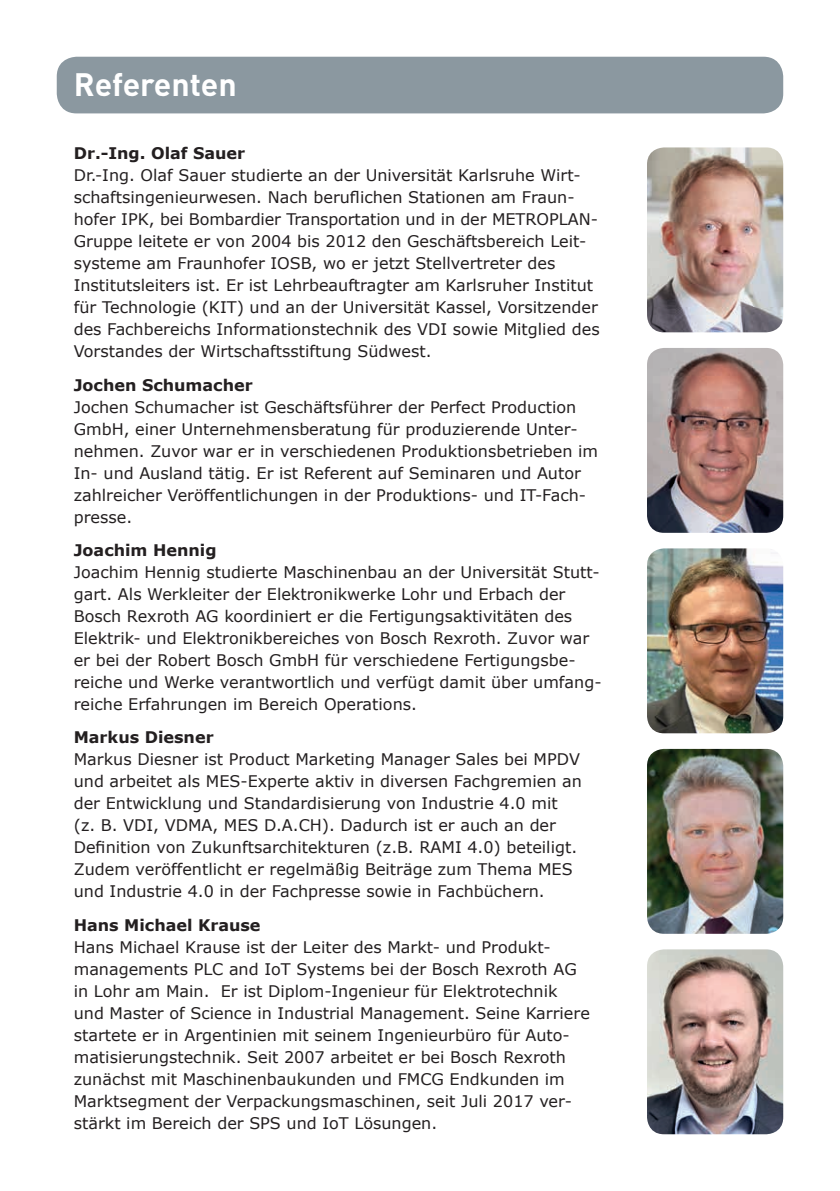
<style>
.page{position:relative;width:840px;height:1191px;background:#fff}
.page>*{position:absolute;margin:0;border:0;box-sizing:border-box;transform-origin:0 0}
.t1{font:700 32px "DIN";color:#fff}
.t2{font:16px/22px "Verdana";color:#231f20}
.t3{font:700 16px "Verdana";color:#231f20}
</style>
<div class="page">
<div style="left:57px;top:57px;width:725px;height:56px;background:#8b98a0;border-radius:20px"></div>
<img style="left:647px;top:147px;width:135px;height:185px">
<img style="left:647px;top:348px;width:135px;height:185px">
<img style="left:647px;top:548px;width:135px;height:185px">
<img style="left:647px;top:749px;width:135px;height:184px">
<img style="left:647px;top:949px;width:135px;height:185px">
<h1 class="t1" style="left:74px;top:64px;width:164px">Referenten</h1>
<p class="t3" style="left:74px;top:142px;width:173px">Dr.-Ing. Olaf Sauer</p>
<p class="t2" style="left:74px;top:164px;width:527px">Dr.-Ing. Olaf Sauer studierte an der Universität Karlsruhe Wirt&shy;schaftsingenieurwesen. Nach beruflichen Stationen am Fraun&shy;hofer IPK, bei Bombardier Transportation und in der METROPLAN-Gruppe leitete er von 2004 bis 2012 den Geschäftsbereich Leit&shy;systeme am Fraunhofer IOSB, wo er jetzt Stellvertreter des Institutsleiters ist. Er ist Lehrbeauftragter am Karlsruher Institut für Technologie (KIT) und an der Universität Kassel, Vorsitzender des Fachbereichs Informationstechnik des VDI sowie Mitglied des Vorstandes der Wirtschaftsstiftung Südwest.</p>
<p class="t3" style="left:74px;top:373px;width:180px">Jochen Schumacher</p>
<p class="t2" style="left:74px;top:395px;width:525px">Jochen Schumacher ist Geschäftsführer der Perfect Production GmbH, einer Unternehmensberatung für produzierende Unter&shy;nehmen. Zuvor war er in verschiedenen Produktionsbetrieben im In- und Ausland tätig. Er ist Referent auf Seminaren und Autor zahlreicher Veröffentlichungen in der Produktions- und IT-Fach&shy;presse.</p>
<p class="t3" style="left:74px;top:539px;width:144px">Joachim Hennig</p>
<p class="t2" style="left:74px;top:561px;width:529px">Joachim Hennig studierte Maschinenbau an der Universität Stutt&shy;gart. Als Werkleiter der Elektronikwerke Lohr und Erbach der Bosch Rexroth AG koordiniert er die Fertigungsaktivitäten des Elektrik- und Elektronikbereiches von Bosch Rexroth. Zuvor war er bei der Robert Bosch GmbH für verschiedene Fertigungsbe&shy;reiche und Werke verantwortlich und verfügt damit über umfang&shy;reiche Erfahrungen im Bereich Operations.</p>
<p class="t3" style="left:74px;top:726px;width:141px">Markus Diesner</p>
<p class="t2" style="left:74px;top:748px;width:509px">Markus Diesner ist Product Marketing Manager Sales bei MPDV und arbeitet als MES-Experte aktiv in diversen Fachgremien an der Entwicklung und Standardisierung von Industrie 4.0 mit (z. B. VDI, VDMA, MES D.A.CH). Dadurch ist er auch an der Definition von Zukunftsarchitekturen (z.B. RAMI 4.0) beteiligt.<br>Zudem veröffentlicht er regelmäßig Beiträge zum Thema MES und Industrie 4.0 in der Fachpresse sowie in Fachbüchern.</p>
<p class="t3" style="left:74px;top:913px;width:188px">Hans Michael Krause</p>
<p class="t2" style="left:74px;top:935px;width:517px">Hans Michael Krause ist der Leiter des Markt- und Produkt&shy;managements PLC and IoT Systems bei der Bosch Rexroth AG in Lohr am Main. Er ist Diplom-Ingenieur für Elektrotechnik und Master of Science in Industrial Management. Seine Karriere startete er in Argentinien mit seinem Ingenieurbüro für Auto&shy;matisierungstechnik. Seit 2007 arbeitet er bei Bosch Rexroth zunächst mit Maschinenbaukunden und FMCG Endkunden im Marktsegment der Verpackungsmaschinen, seit Juli 2017 ver&shy;stärkt im Bereich der SPS und IoT Lösungen.</p>
</div>
